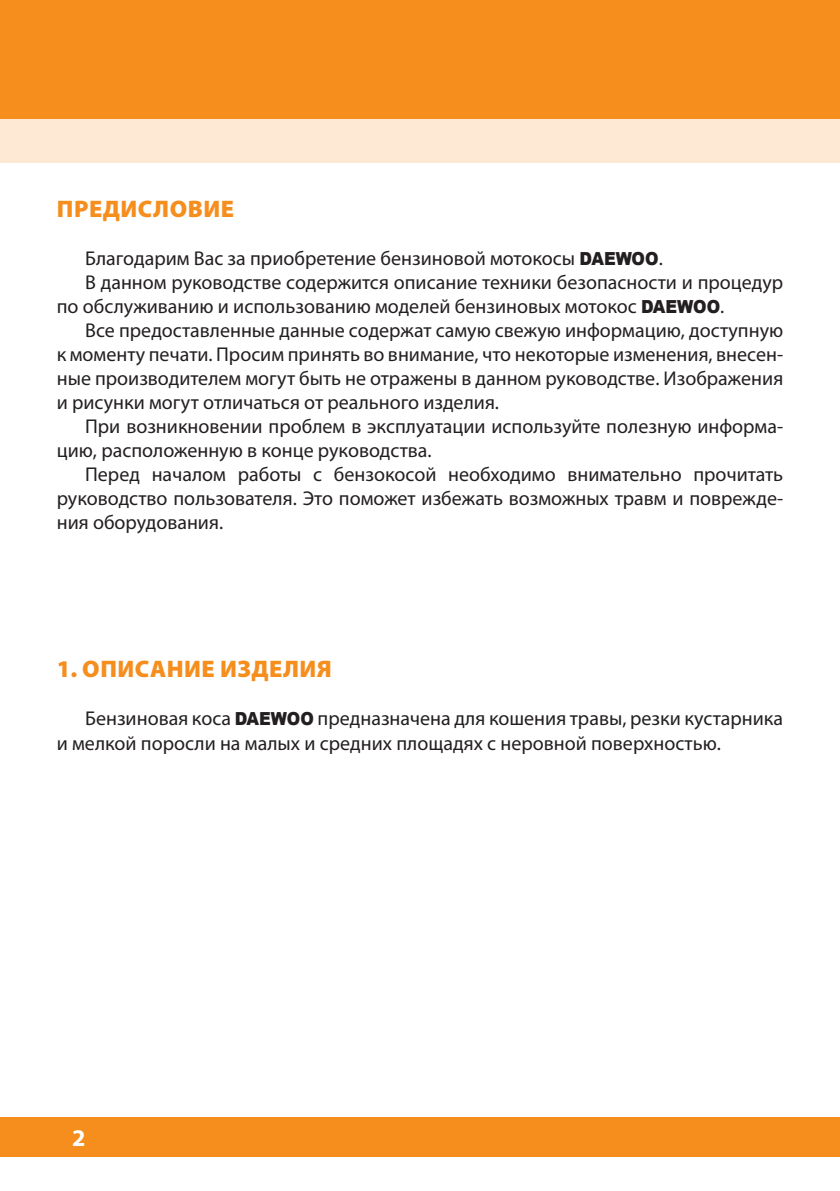
<style>
.page{position:relative;width:840px;height:1191px;background:#fff}
.page>*{position:absolute;margin:0;border:0;box-sizing:border-box;transform-origin:0 0}
.t1{font:900 24px "Myriad Pro";letter-spacing:.02em;color:#f68e1e}
.t2{font:700 24px "Myriad Pro";color:#fff}
.t3{font:20px/24px "Myriad Pro";color:#231f20}
.s1{font-family:"Arial";font-weight:900;font-size:18px}
</style>
<div class="page">
<div style="left:0;top:0;width:839px;height:119px;background:#f68e1e"></div>
<div style="left:0;top:1117px;width:839px;height:40px;background:#f68e1e"></div>
<div style="left:0;top:119px;width:839px;height:44px;background:#fee9d5"></div>
<p class="t1" style="left:57px;top:192px;width:178px">ПРЕДИСЛОВИЕ</p>
<p class="t3" style="left:85px;top:245px;width:579px">Благодарим Вас за приобретение бензиновой мотокосы <span class="s1">DAEWOO</span>.</p>
<p class="t3" style="left:85px;top:269px;width:699px">В данном руководстве содержится описание техники безопасности и процедур</p>
<p class="t3" style="left:57px;top:293px;width:668px">по обслуживанию и использованию моделей бензиновых мотокос <span class="s1">DAEWOO</span>.</p>
<p class="t3" style="left:85px;top:317px;width:699px">Все предоставленные данные содержат самую свежую информацию, доступную</p>
<p class="t3" style="left:57px;top:341px;width:727px">к моменту печати. Просим принять во внимание, что некоторые изменения, внесен-</p>
<p class="t3" style="left:57px;top:365px;width:727px">ные производителем могут быть не отражены в данном руководстве. Изображения</p>
<p class="t3" style="left:57px;top:389px;width:443px">и рисунки могут отличаться от реального изделия.</p>
<p class="t3" style="left:85px;top:413px;width:699px">При возникновении проблем в эксплуатации используйте полезную информа-</p>
<p class="t3" style="left:57px;top:437px;width:376px">цию, расположенную в конце руководства.</p>
<p class="t3" style="left:85px;top:461px;width:699px">Перед началом работы с бензокосой необходимо внимательно прочитать</p>
<p class="t3" style="left:57px;top:485px;width:727px">руководство пользователя. Это поможет избежать возможных травм и поврежде-</p>
<p class="t3" style="left:57px;top:509px;width:168px">ния оборудования.</p>
<p class="t1" style="left:57px;top:653px;width:276px">1. ОПИСАНИЕ ИЗДЕЛИЯ</p>
<p class="t3" style="left:57px;top:706px;width:727px;text-indent:28px">Бензиновая коса <span class="s1">DAEWOO</span> предназначена для кошения травы, резки кустарника и мелкой поросли на малых и средних площадях с неровной поверхностью.</p>
<p class="t2" style="left:72px;top:1122px;width:15px">2</p>
</div>
